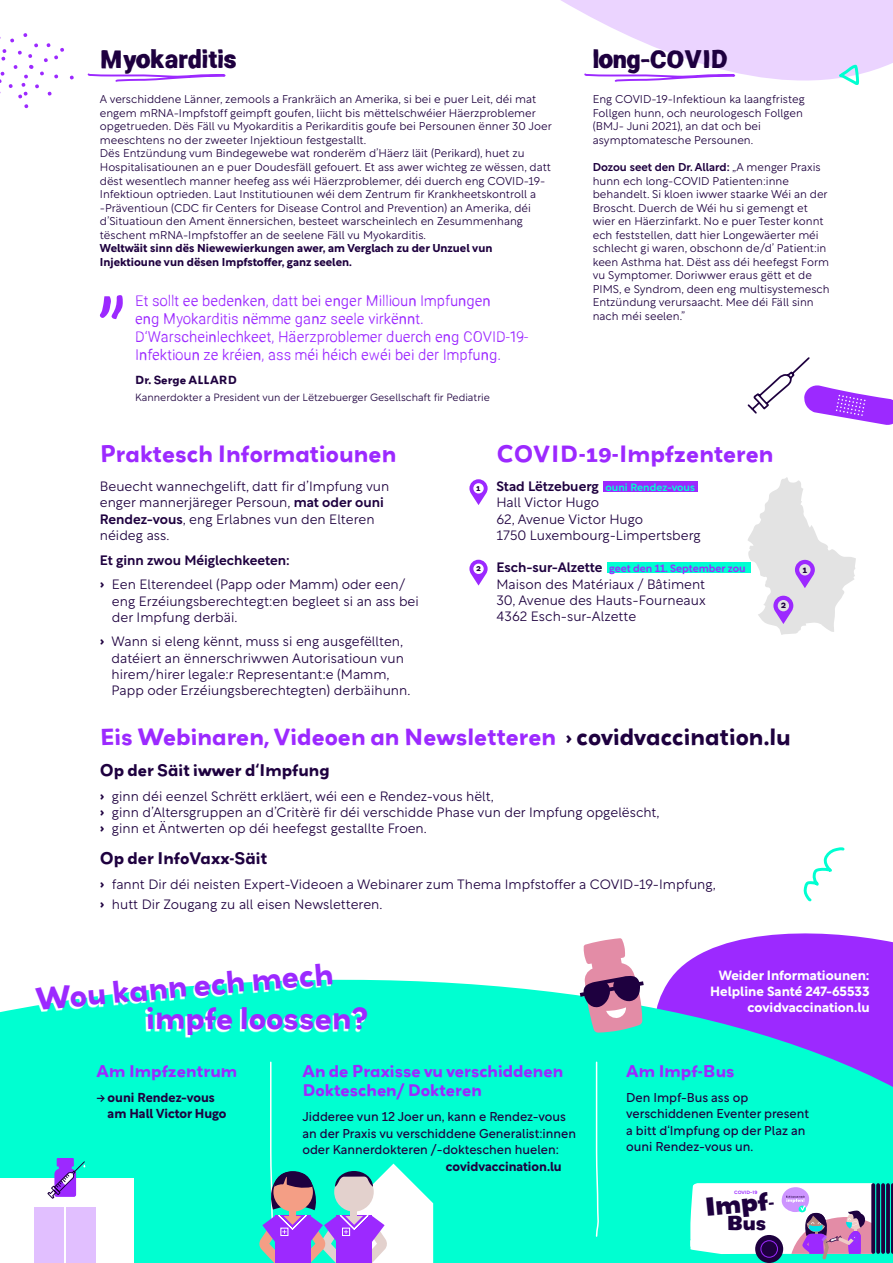
<style>
.page{position:relative;width:893px;height:1263px;background:#fff}
.page>*{position:absolute;margin:0;border:0;box-sizing:border-box;transform-origin:0 0}
.t1{font:700 27.9px "Grenadine MVB";color:#9c29ff}
.t2{font:700 24.45px "Ramona";color:#1e003f}
.t3{font:700 expanded 23.4px "Grenadine MVB";color:#1e003f}
.t4{font:700 21px "Grenadine MVB";color:#9c29ff}
.t5{font:700 expanded 18px "Grenadine MVB";color:#1e003f}
.t6{font:300 15px/18px "Ramona";color:#9c29ff}
.t7{font:700 15px/19.5px "Grenadine MVB";color:#9c29ff}
.t8{font:700 15px "Grenadine MVB";color:#1e003f}
.t9{font:300 13.5px/16.2px "Rotunda";color:#1e003f}
.t10{font:700 13.2px/16px "Rotunda";color:#fff;text-align:right}
.t11{font:12.75px/16.5px "Rotunda";color:#1e003f}
.t12{font:700 12.75px/16.5px "Rotunda";color:#1e003f}
.t13{font:300 11.25px/13.5px "Rotunda";color:#1e003f}
.t14{font:700 11.25px/13.5px "Rotunda";color:#1e003f}
.t15{font:300 10.5px "Rotunda";color:#1e003f}
.t16{font:500 10.5px "Rotunda";color:#9c29ff}
.t17{font:500 10.5px "Rotunda";color:#00ffd1}
.t18{font:700 10.5px "Grenadine MVB";color:#1e003f}
.t19{font:700 8.25px "Grenadine MVB";color:#1e003f}
.t20{font:700 7.5px "Grenadine MVB";color:#1e003f}
.t21{font:500 4.8px "Rockford Sans";color:#9c29ff}
.s1{font-weight:500}
.s2{font-size:13.5px;color:#1e003f}
.s3{font-family:"Rockford Sans";font-weight:700}
.s4{font-family:"Rockford Sans";font-size:19.5px;color:#1e003f}
.s5{color:#1e003f}
.s6{font-family:"Niveau Grotesk"}
.s7{font-weight:500;font-stretch:normal;font-size:19.35px}
</style>
<div class="page">
<div style="left:607px;top:562px;width:143px;height:11px;background:#00ffd1"></div>
<div style="left:603px;top:482px;width:94px;height:10px;background:#9c29ff"></div>
<svg style="left:748px;top:477px;width:108px;height:158px"></svg>
<div style="left:0;top:979px;width:893px;height:284px;background:#00ffd1"></div>
<svg style="left:100px;top:295px;width:23px;height:24px"></svg>
<svg style="left:469px;top:479px;width:19px;height:26px"></svg>
<svg style="left:469px;top:560px;width:19px;height:26px"></svg>
<div style="left:755px;top:1235px;width:28px;height:28px;background:#1e003f;border-radius:50%"></div>
<svg style="left:33px;top:979px;width:297px;height:32px"></svg>
<svg style="left:146px;top:1009px;width:219px;height:28px;fill:#00ffd1"></svg>
<div style="left:0;top:1178px;width:134px;height:85px;background:#fff"></div>
<div style="left:34px;top:1207px;width:30px;height:56px;background:#e1bfff"></div>
<div style="left:67px;top:1207px;width:29px;height:56px;background:#e1bfff"></div>
<svg style="left:47px;top:1158px;width:38px;height:41px"></svg>
<svg style="left:580px;top:933px;width:313px;height:326px;background:#54bfdb"></svg>
<svg style="left:259px;top:1061px;width:174px;height:202px;background:#4bdcd6"></svg>
<div style="left:289px;top:1210px;width:7px;height:7px;background:#f49e85"></div>
<svg style="left:70px;top:75px;width:4px;height:5px"></svg>
<svg style="left:0;top:33px;width:64px;height:75px"></svg>
<svg style="left:87px;top:73px;width:139px;height:9px"></svg>
<svg style="left:747px;top:357px;width:146px;height:68px"></svg>
<svg style="left:561px;top:0;width:332px;height:85px"></svg>
<svg style="left:803px;top:847px;width:42px;height:55px"></svg>
<h2 class="t2" style="left:100px;top:43px;width:138px">Myokarditis</h2>
<p class="t13" style="left:100px;top:92px;width:453px">A verschiddene Länner, zemools a Frankräich an Amerika, si bei e puer Leit, déi mat engem mRNA-Impfstoff geimpft goufen, liicht bis mëttelschwéier Häerzproblemer opgetrueden. Dës Fäll vu Myokarditis a Perikarditis goufe bei Persounen ënner 30 Joer meeschtens no der zweeter Injektioun festgestallt.<br>Dës Entzündung vum Bindegewebe wat ronderëm d’Häerz läit (Perikard), huet zu Hospitalisatiounen an e puer Doudesfäll gefouert. Et ass awer wichteg ze wëssen, datt dëst wesentlech manner heefeg ass wéi Häerzproblemer, déi duerch eng COVID-19- Infektioun optrieden. Laut Institutiounen wéi dem Zentrum fir Krankheetskontroll a -Präventioun (CDC fir Centers for Disease Control and Prevention) an Amerika, déi d’Situatioun den Ament ënnersichen, besteet warscheinlech en Zesummenhang tëschent mRNA-Impfstoffer an de seelene Fäll vu Myokarditis.</p>
<p class="t14" style="left:100px;top:240px;width:394px">Weltwäit sinn dës Niewewierkungen awer, am Verglach zu der Unzuel vun<br>Injektioune vun dësen Impfstoffer, ganz seelen.</p>
<h3 class="t6" style="left:135px;top:294px;width:395px">Et sollt ee bedenken, datt bei enger Millioun Impfungen<br>eng Myokarditis nëmme ganz seele virkënnt.<br>D‘Warscheinlechkeet, Häerzproblemer duerch eng COVID-19- Infektioun ze kréien, ass méi héich ewéi bei der Impfung.</h3>
<p class="t18" style="left:135px;top:373px;width:103px">Dr. Serge ALLARD</p>
<p class="t15" style="left:135px;top:389px;width:356px">Kannerdokter a President vun der Lëtzebuerger Gesellschaft fir Pediatrie</p>
<h2 class="t2" style="left:593px;top:43px;width:137px">long-COVID</h2>
<p class="t13" style="left:593px;top:92px;width:213px">Eng COVID-19-Infektioun ka laangfristeg Follgen hunn, och neurologesch Follgen (BMJ- Juni 2021), an dat och bei asymptomatesche Persounen.</p>
<p class="t13" style="left:593px;top:159px;width:238px"><span class="s1">Dozou seet den Dr. Allard:</span> „A menger Praxis hunn ech long-COVID Patienten:inne behandelt. Si kloen iwwer staarke Wéi an der Broscht. Duerch de Wéi hu si gemengt et wier en Häerzinfarkt. No e puer Tester konnt ech feststellen, datt hier Longewäerter méi schlecht gi waren, obschonn de/d’ Patient:in keen Asthma hat. Dëst ass déi heefegst Form vu Symptomer. Doriwwer eraus gëtt et de PIMS, e Syndrom, deen eng multisystemesch Entzündung verursaacht. Mee déi Fäll sinn nach méi seelen.”</p>
<h3 class="t4" style="left:496px;top:439px;width:279px">COVID-19-Impfzenteren</h3>
<p class="t17" style="left:496px;top:478px;width:200px"><span class="s2">Stad Lëtzebuerg</span> ouni Rendez-vous</p>
<p class="t9" style="left:496px;top:493px;width:206px">Hall Victor Hugo<br>62, Avenue Victor Hugo<br>1750 Luxembourg-Limpertsberg</p>
<p class="t16" style="left:496px;top:559px;width:251px"><span class="s2">Esch-sur-Alzette</span> geet den 11. September zou</p>
<p class="t9" style="left:496px;top:574px;width:211px;text-align:justify">Maison des Matériaux / Bâtiment 30, Avenue des Hauts-Fourneaux 4362 Esch-sur-Alzette</p>
<h3 class="t4" style="left:100px;top:439px;width:298px">Praktesch Informatiounen</h3>
<p class="t9" style="left:100px;top:477px;width:291px">Beuecht wannechgelift, datt fir d’Impfung vun enger mannerjäreger Persoun, <span class="s1">mat oder ouni Rendez-vous</span>, eng Erlabnes vun den Elteren néideg ass.</p>
<p class="t9" style="left:100px;top:546px;width:307px;line-height:24.8px"><span class="s1">Et ginn zwou Méiglechkeeten:<br></span><span class="s3">›</span> Een Elterendeel (Papp oder Mamm) oder een/</p>
<p class="t9" style="left:112px;top:591px;width:308px">eng Erzéiungsberechtegt:en begleet si an ass bei der Impfung derbäi.</p>
<p class="t9" style="left:112px;top:632px;width:300px;text-indent:-12px"><span class="s3">›</span> Wann si eleng kënnt, muss si eng ausgefëllten, datéiert an ënnerschriwwen Autorisatioun vun hirem/hirer legale:r Representant:e (Mamm, Papp oder Erzéiungsberechtegten) derbäihunn.</p>
<h3 class="t4" style="left:100px;top:722px;width:692px">Eis Webinaren, Videoen an Newsletteren <span class="s4">›</span> <span class="s5">covidvaccination.lu</span></h3>
<h3 class="t8" style="left:100px;top:759px;width:231px">Op der Säit iwwer d‘Impfung</h3>
<p class="t9" style="left:100px;top:786px;width:561px"><span class="s3">›</span> ginn déi eenzel Schrëtt erkläert, wéi een e Rendez-vous hëlt,<br><span class="s3">›</span> ginn d’Altersgruppen an d’Critèrë fir déi verschidde Phase vun der Impfung opgelëscht, <span class="s3">›</span> ginn et Äntwerten op déi heefegst gestallte Froen.</p>
<h3 class="t8" style="left:100px;top:847px;width:169px">Op der InfoVaxx-Säit</h3>
<p class="t9" style="left:100px;top:872px;width:617px;line-height:20.4px"><span class="s3">›</span> fannt Dir déi neisten Expert-Videoen a Webinarer zum Thema Impfstoffer a COVID-19-Impfung, <span class="s3">›</span> hutt Dir Zougang zu all eisen Newsletteren.</p>
<p class="t20" style="left:476px;top:483px;width:6px">1</p>
<p class="t20" style="left:476px;top:563px;width:6px">2</p>
<p class="t19" style="left:781px;top:599px;width:7px">2</p>
<p class="t19" style="left:802px;top:563px;width:6px">1</p>
<h1 class="t1" style="left:34px;top:979px;width:301px;rotate:-5deg">Wou kann ech mech</h1>
<h1 class="t1" style="left:146px;top:998px;width:224px">impfe loossen?</h1>
<h3 class="t7" style="left:97px;top:1061px;width:142px">Am Impfzentrum</h3>
<p class="t12" style="left:108px;top:1088px;width:120px;text-indent:-11px"><span class="s6">→</span>ouni Rendez-vous am Hall Victor Hugo</p>
<h3 class="t7" style="left:302px;top:1061px;width:262px">An de Praxisse vu verschiddenen<br>Dokteschen/ Dokteren</h3>
<p class="t11" style="left:302px;top:1107px;width:275px">Jidderee vun 12 Joer un, kann e Rendez-vous an der Praxis vu verschiddene Generalist:innen oder Kannerdokteren /-dokteschen huelen:</p>
<p class="t12" style="left:446px;top:1157px;width:117px">covidvaccination.lu</p>
<p class="t10" style="left:710px;top:966px;width:161px">Weider Informatiounen:<br>Helpline Santé 247-65533</p>
<p class="t10" style="left:747px;top:998px;width:124px">covidvaccination.lu</p>
<h3 class="t7" style="left:626px;top:1061px;width:110px">Am Impf-Bus</h3>
<p class="t11" style="left:626px;top:1088px;width:184px">Den Impf-Bus ass op verschiddenen Eventer present a bitt d‘Impfung op der Plaz an ouni Rendez-vous un.</p>
<p class="t21" style="left:734px;top:1188px;width:25px">COVID-19</p>
<h3 class="t5" style="left:727px;top:1211px;width:41px">Bus</h3>
<h3 class="t3" style="left:704px;top:1190px;width:71px;rotate:-5deg">Impf<span class="s7">-</span></h3>
</div>
